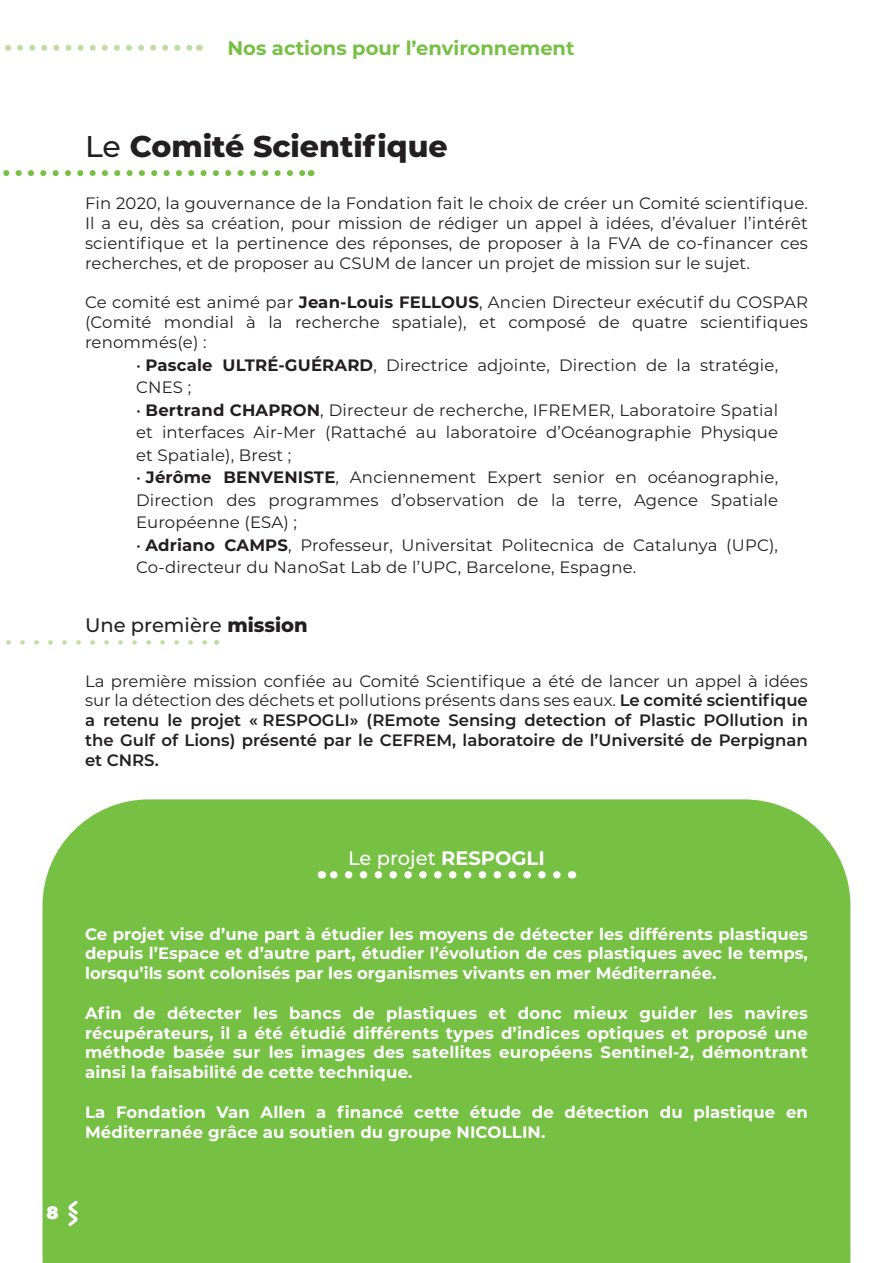
<style>
.page{position:relative;width:893px;height:1263px;background:#fff}
.page>*{position:absolute;margin:0;border:0;box-sizing:border-box;transform-origin:0 0}
.t1{font:800 30px "Montserrat";color:#231f20}
.t2{font:700 19.5px "Montserrat";color:#76c043}
.t3{font:500 19.5px "Montserrat";color:#231f20}
.t4{font:500 19.5px "Montserrat";color:#fff}
.t5{font:900 18px "Montserrat";color:#fff}
.t6{font:16.5px/22.5px "Montserrat";letter-spacing:.01em;color:#231f20;text-align:justify}
.t7{font:700 16.5px/19.8px "Montserrat";letter-spacing:.01em;color:#fff;text-align:justify}
.t8{font:600 16.5px/19.8px "Montserrat";color:#231f20;text-align:justify}
.s1{font-weight:500}
.s2{font-weight:700}
.s3{font-weight:800}
.s4{font-weight:400}
</style>
<div class="page">
<div style="left:43px;top:799px;width:807px;height:464px;background:#76c043"></div>
<svg style="left:68px;top:1201px;width:10px;height:25px"></svg>
<svg style="left:329px;top:871px;width:228px;height:7px"></svg>
<svg style="left:5px;top:45px;width:188px;height:6px"></svg>
<svg style="left:3px;top:170px;width:301px;height:6px"></svg>
<svg style="left:6px;top:640px;width:201px;height:5px"></svg>
<p class="t2" style="left:227px;top:34px;width:349px">Nos actions pour l’environnement</p>
<h1 class="t1" style="left:85px;top:124px;width:364px"><span class="s1">Le</span> Comité Scientifique</h1>
<p class="t6" style="left:85px;top:193px;width:724px;line-height:19.8px">Fin 2020, la gouvernance de la Fondation fait le choix de créer un Comité scientifique.<br>Il a eu, dès sa création, pour mission de rédiger un appel à idées, d’évaluer l’intérêt scientifique et la pertinence des réponses, de proposer à la FVA de co-fi nancer ces recherches, et de proposer au CSUM de lancer un projet de mission sur le sujet.</p>
<p class="t6" style="left:85px;top:292px;width:724px;line-height:19.8px">Ce comité est animé par <span class="s2">Jean-Louis FELLOUS</span>, Ancien Directeur exécutif du COSPAR (Comité mondial à la recherche spatiale), et composé de quatre scientifiques renommés(e) :</p>
<p class="t6" style="left:136px;top:353px;width:644px">• <span class="s2">Pascale ULTRÉ-GUÉRARD</span>, Directrice adjointe, Direction de la stratégie,<br>CNES ;</p>
<p class="t6" style="left:136px;top:398px;width:644px">• <span class="s2">Bertrand CHAPRON</span>, Directeur de recherche, IFREMER, Laboratoire Spatial et interfaces Air-Mer (Rattaché au laboratoire d’Océanographie Physique et Spatiale), Brest ;</p>
<p class="t6" style="left:136px;top:465px;width:644px">• <span class="s2">Jérôme BENVENISTE</span>, Anciennement Expert senior en océanographie, Direction des programmes d’observation de la terre, Agence Spatiale Européenne (ESA) ;</p>
<p class="t6" style="left:136px;top:533px;width:644px">• <span class="s2">Adriano CAMPS</span>, Professeur, Universitat Politecnica de Catalunya (UPC),<br>Co-directeur du NanoSat Lab de l’UPC, Barcelone, Espagne.</p>
<p class="t3" style="left:85px;top:612px;width:224px">Une première <span class="s3">mission</span></p>
<p class="t8" style="left:85px;top:670px;width:724px"><span class="s4">La première mission confiée au Comité Scientifique a été de lancer un appel à idées sur la détection des déchets et pollutions présents dans ses eaux.</span> Le comité scientifique a retenu le projet « RESPOGLI» (REmote Sensing detection of Plastic POllution in the Gulf of Lions) présenté par le CEFREM, laboratoire de l’Université de Perpignan et CNRS.</p>
<p class="t5" style="left:46px;top:1199px;width:14px">8</p>
<p class="t4" style="left:348px;top:844px;width:198px">Le projet <span class="s2">RESPOGLI</span></p>
<p class="t7" style="left:85px;top:923px;width:724px">Ce projet vise d’une part à étudier les moyens de détecter les différents plastiques depuis l’Espace et d’autre part, étudier l’évolution de ces plastiques avec le temps, lorsqu’ils sont colonisés par les organismes vivants en mer Méditerranée.</p>
<p class="t7" style="left:85px;top:1002px;width:724px">Afin de détecter les bancs de plastiques et donc mieux guider les navires récupérateurs, il a été étudié différents types d’indices optiques et proposé une méthode basée sur les images des satellites européens Sentinel-2, démontrant ainsi la faisabilité de cette technique.</p>
<p class="t7" style="left:85px;top:1101px;width:724px">La Fondation Van Allen a financé cette étude de détection du plastique en<br>Méditerranée grâce au soutien du groupe NICOLLIN.</p>
</div>
